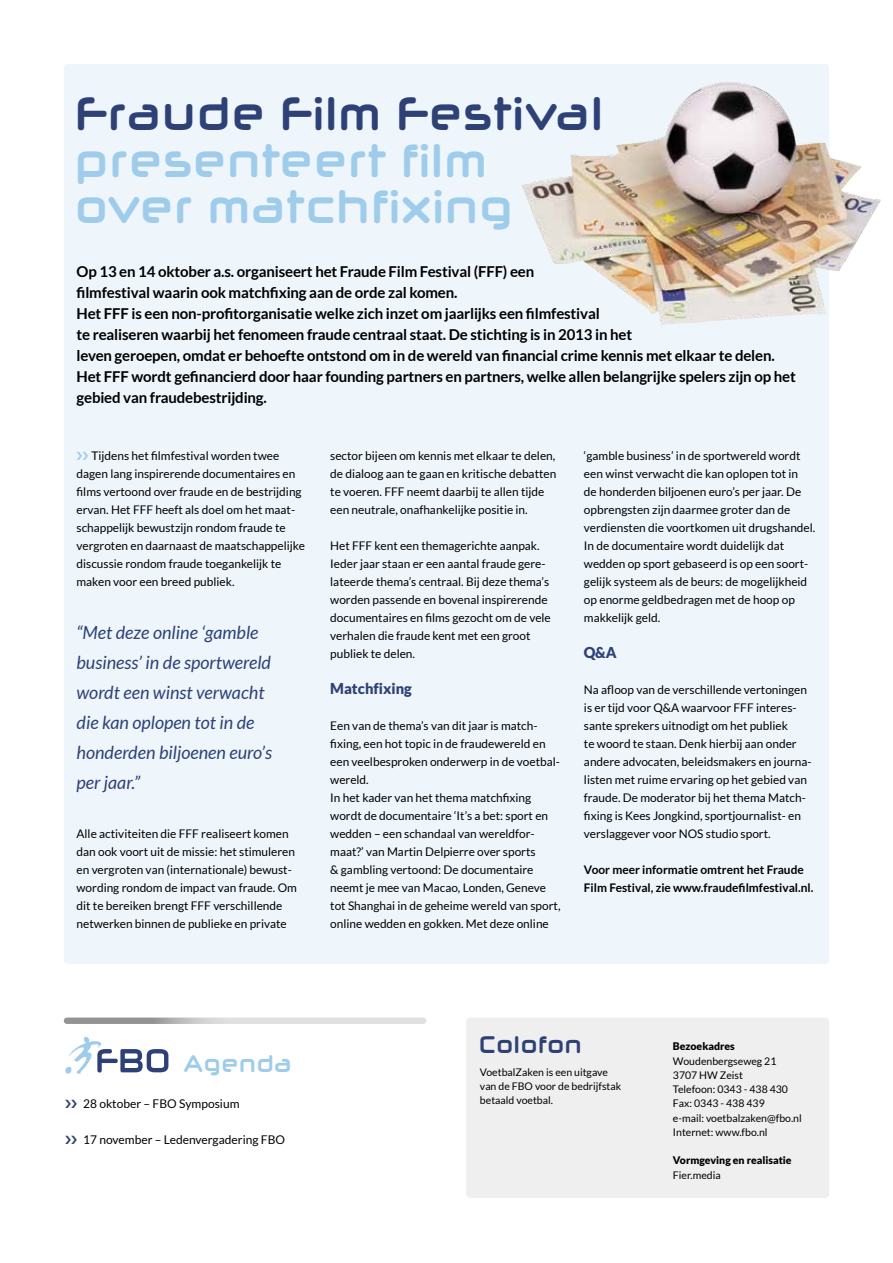
<style>
.page{position:relative;width:893px;height:1263px;background:#fff}
.page>*{position:absolute;margin:0;border:0;box-sizing:border-box;transform-origin:0 0}
.t1{font:700 condensed 46.8px/46.8px "Neuropol X";letter-spacing:.01em;color:#9fccea}
.t2{font:700 condensed 46.8px "Neuropol X";letter-spacing:.01em;color:#2d4176}
.t3{font:700 condensed 24px "Neuropol X";letter-spacing:.01em;color:#2d4176}
.t4{font:700 condensed 24px "Neuropol X";letter-spacing:.01em;color:#9fccea}
.t5{font:italic 18px/30px "Lato";color:#2d4176}
.t6{font:700 15px/21px "Lato";letter-spacing:-.01em;color:#000}
.t7{font:900 15px "Lato";color:#2d4176}
.t8{font:12px "Lato";color:#000}
.t9{font:11.85px/18px "Lato";color:#000}
.t10{font:700 11.85px/18px "Lato";color:#000}
.t11{font:10.5px/14.2px "Lato";color:#000}
.t12{font:900 10.5px "Lato";color:#000}
</style>
<div class="page">
<div style="left:466px;top:1017px;width:363px;height:181px;background:#efefef;border-radius:4px"></div>
<svg style="left:64px;top:1017px;width:362px;height:7px;background:#cbcbcb"></svg>
<svg style="left:102px;top:1049px;width:66px;height:23px"></svg>
<img style="left:66px;top:1036px;width:36px;height:37px">
<div style="left:64px;top:64px;width:765px;height:900px;background:#eef5fb;border-radius:4px"></div>
<img style="left:522px;top:82px;width:359px;height:243px">
<h1 class="t2" style="left:77px;top:83px;width:530px">Fraude Film Festival</h1>
<h1 class="t1" style="left:77px;top:135px;width:440px">presenteert film over matchfixing</h1>
<p class="t6" style="left:77px;top:260px;width:721px">Op 13 en 14 oktober a.s. organiseert het Fraude Film Festival (FFF) een<br>filmfestival waarin ook matchfixing aan de orde zal komen.<br>Het FFF is een non-profitorganisatie welke zich inzet om jaarlijks een filmfestival<br>te realiseren waarbij het fenomeen fraude centraal staat. De stichting is in 2013 in het<br>leven geroepen, omdat er behoefte ontstond om in de wereld van financial crime kennis met elkaar te delen.<br>Het FFF wordt gefinancierd door haar founding partners en partners, welke allen belangrijke spelers zijn op het gebied van fraudebestrijding.</p>
<p class="t9" style="left:77px;top:446px;width:230px;text-indent:15px">Tijdens het filmfestival worden twee dagen lang inspirerende documentaires en films vertoond over fraude en de bestrijding ervan. Het FFF heeft als doel om het maat&shy;schappelijk bewustzijn rondom fraude te vergroten en daarnaast de maatschappelijke discussie rondom fraude toegankelijk te maken voor een breed publiek.</p>
<h3 class="t5" style="left:77px;top:617px;width:197px">“Met deze online ‘gamble business’ in de sportwereld wordt een winst verwacht die kan oplopen tot in de honderden biljoenen euro’s per jaar.”</h3>
<p class="t9" style="left:77px;top:824px;width:222px">Alle activiteiten die FFF realiseert komen dan ook voort uit de missie: het stimuleren en vergroten van (internationale) bewust&shy;wording rondom de impact van fraude. Om dit te bereiken brengt FFF verschillende netwerken binnen de publieke en private</p>
<p class="t9" style="left:330px;top:446px;width:228px">sector bijeen om kennis met elkaar te delen, de dialoog aan te gaan en kritische debatten te voeren. FFF neemt daarbij te allen tijde een neutrale, onafhankelijke positie in.</p>
<p class="t9" style="left:330px;top:536px;width:222px">Het FFF kent een themagerichte aanpak.<br>Ieder jaar staan er een aantal fraude gere&shy;lateerde thema’s centraal. Bij deze thema’s worden passende en bovenal inspirerende documentaires en films gezocht om de vele verhalen die fraude kent met een groot publiek te delen.</p>
<p class="t7" style="left:330px;top:679px;width:83px">Matchfixing</p>
<p class="t9" style="left:330px;top:716px;width:232px">Een van de thema’s van dit jaar is match&shy;fixing, een hot topic in de fraudewereld en een veelbesproken onderwerp in de voetbal&shy;wereld.<br>In het kader van het thema matchfixing wordt de documentaire ‘It’s a bet: sport en wedden – een schandaal van wereldfor&shy;maat?’ van Martin Delpierre over sports<br>&amp; gambling vertoond: De documentaire neemt je mee van Macao, Londen, Geneve tot Shanghai in de geheime wereld van sport, online wedden en gokken. Met deze online</p>
<p class="t9" style="left:584px;top:446px;width:233px">‘gamble business’ in de sportwereld wordt een winst verwacht die kan oplopen tot in<br>de honderden biljoenen euro’s per jaar. De opbrengsten zijn daarmee groter dan de verdiensten die voortkomen uit drugshandel.<br>In de documentaire wordt duidelijk dat wedden op sport gebaseerd is op een soort&shy;gelijk systeem als de beurs: de mogelijkheid op enorme geldbedragen met de hoop op makkelijk geld.</p>
<p class="t7" style="left:584px;top:643px;width:34px">Q&amp;A</p>
<p class="t9" style="left:584px;top:680px;width:229px">Na afloop van de verschillende vertoningen is er tijd voor Q&amp;A waarvoor FFF interes&shy;sante sprekers uitnodigt om het publiek<br>te woord te staan. Denk hierbij aan onder andere advocaten, beleidsmakers en journa&shy;listen met ruime ervaring op het gebied van fraude. De moderator bij het thema Match&shy;fixing is Kees Jongkind, sportjournalist- en verslaggever voor NOS studio sport.</p>
<p class="t10" style="left:584px;top:860px;width:231px">Voor meer informatie omtrent het Fraude<br>Film Festival, zie www.fraudefilmfestival.nl.</p>
<h2 class="t4" style="left:184px;top:1048px;width:110px">Agenda</h2>
<p class="t8" style="left:83px;top:1097px;width:158px">28 oktober – FBO Symposium</p>
<p class="t8" style="left:83px;top:1133px;width:203px">17 november – Ledenvergadering FBO</p>
<h2 class="t3" style="left:480px;top:1029px;width:104px">Colofon</h2>
<p class="t12" style="left:673px;top:1040px;width:63px">Bezoekadres</p>
<p class="t11" style="left:673px;top:1053px;width:130px">Woudenbergseweg 21<br>3707 HW Zeist<br>Telefoon: 0343 - 438 430<br>Fax: 0343 - 438 439<br>e-mail: voetbalzaken@fbo.nl<br>Internet: www.fbo.nl</p>
<p class="t12" style="left:673px;top:1154px;width:120px">Vormgeving en realisatie</p>
<p class="t11" style="left:673px;top:1167px;width:49px">Fier.media</p>
<p class="t11" style="left:480px;top:1065px;width:143px">VoetbalZaken is een uitgave van de FBO voor de bedrijfstak betaald voetbal.</p>
</div>
